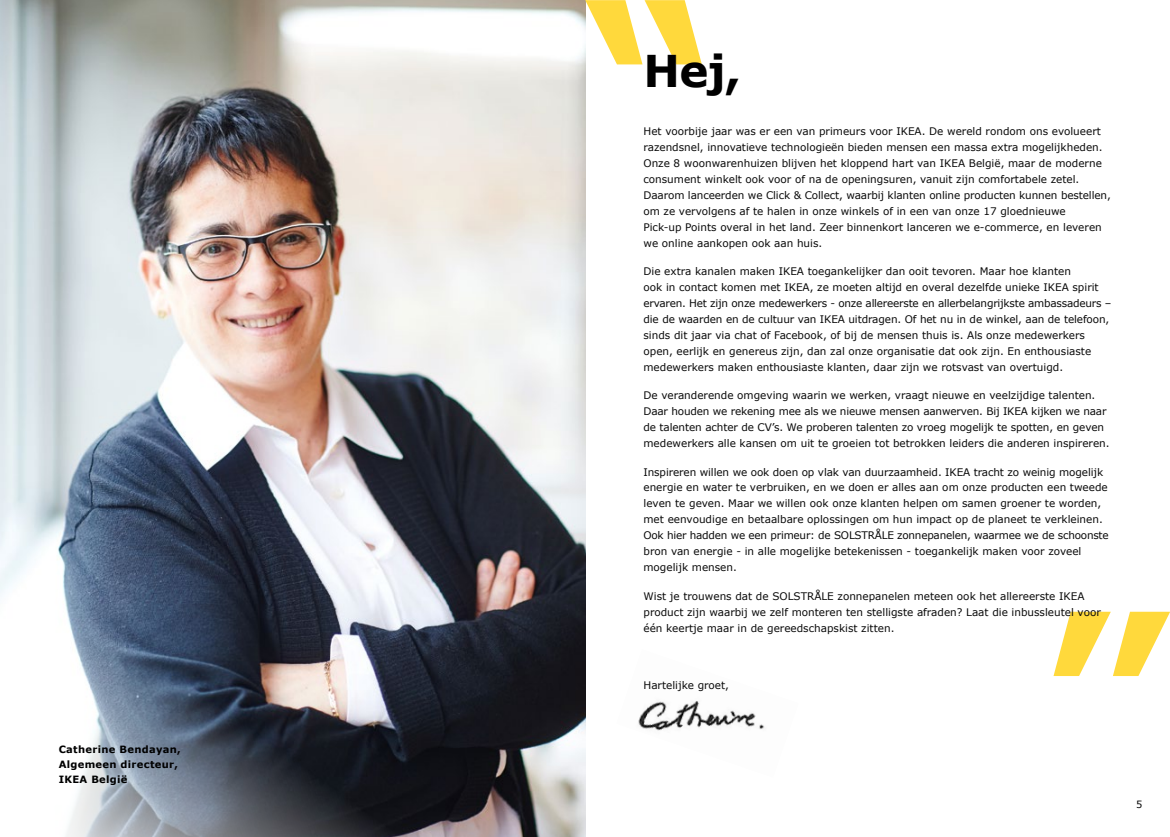
<style>
.page{position:relative;width:1170px;height:837px;background:#fff}
.page>*{position:absolute;margin:0;border:0;box-sizing:border-box;transform-origin:0 0}
.t1{font:700 223.38px "Verdana";color:#ffd93c}
.t2{font:700 43.75px "Verdana";color:#000}
.t3{font:10.38px/16px "Verdana";color:#0a0a0a}
.t4{font:700 10px/15px "Verdana";letter-spacing:.03em;color:#000}
.t5{font:9.88px "Verdana";color:#000}
.s1{font-size:44.25px}
</style>
<div class="page">
<img style="left:0;top:0;width:585px;height:836px">
<img style="left:638px;top:701px;width:127px;height:30px">
<p class="t4" style="left:59px;top:741px;width:124px">Catherine Bendayan,<br>Algemeen directeur,<br>IKEA België</p>
<h1 class="t1" style="left:584px;top:-57px;width:133px">“</h1>
<h2 class="t2" style="left:643px;top:43px;width:99px">Hej<span class="s1">,</span></h2>
<p class="t3" style="left:643px;top:123px;width:469px">Het voorbije jaar was er een van primeurs voor IKEA. De wereld rondom ons evolueert razendsnel, innovatieve technologieën bieden mensen een massa extra mogelijkheden.<br>Onze 8 woonwarenhuizen blijven het kloppend hart van IKEA België, maar de moderne consument winkelt ook voor of na de openingsuren, vanuit zijn comfortabele zetel.<br>Daarom lanceerden we Click &amp; Collect, waarbij klanten online producten kunnen bestellen, om ze vervolgens af te halen in onze winkels of in een van onze 17 gloednieuwe<br>Pick-up Points overal in het land. Zeer binnenkort lanceren we e-commerce, en leveren we online aankopen ook aan huis.</p>
<p class="t3" style="left:643px;top:263px;width:469px">Die extra kanalen maken IKEA toegankelijker dan ooit tevoren. Maar hoe klanten<br>ook in contact komen met IKEA, ze moeten altijd en overal dezelfde unieke IKEA spirit ervaren. Het zijn onze medewerkers - onze allereerste en allerbelangrijkste ambassadeurs – die de waarden en de cultuur van IKEA uitdragen. Of het nu in de winkel, aan de telefoon, sinds dit jaar via chat of Facebook, of bij de mensen thuis is. Als onze medewerkers open, eerlijk en genereus zijn, dan zal onze organisatie dat ook zijn. En enthousiaste medewerkers maken enthousiaste klanten, daar zijn we rotsvast van overtuigd.</p>
<p class="t3" style="left:643px;top:387px;width:467px">De veranderende omgeving waarin we werken, vraagt nieuwe en veelzijdige talenten.<br>Daar houden we rekening mee als we nieuwe mensen aanwerven. Bij IKEA kijken we naar de talenten achter de CV’s. We proberen talenten zo vroeg mogelijk te spotten, en geven medewerkers alle kansen om uit te groeien tot betrokken leiders die anderen inspireren.</p>
<p class="t3" style="left:643px;top:463px;width:466px">Inspireren willen we ook doen op vlak van duurzaamheid. IKEA tracht zo weinig mogelijk energie en water te verbruiken, en we doen er alles aan om onze producten een tweede leven te geven. Maar we willen ook onze klanten helpen om samen groener te worden, met eenvoudige en betaalbare oplossingen om hun impact op de planeet te verkleinen.<br>Ook hier hadden we een primeur: de SOLSTRÅLE zonnepanelen, waarmee we de schoonste bron van energie - in alle mogelijke betekenissen - toegankelijk maken voor zoveel mogelijk mensen.</p>
<p class="t3" style="left:643px;top:588px;width:459px">Wist je trouwens dat de SOLSTRÅLE zonnepanelen meteen ook het allereerste IKEA product zijn waarbij we zelf monteren ten stelligste afraden? Laat die inbussleutel voor één keertje maar in de gereedschapskist zitten.</p>
<h1 class="t1" style="left:1039px;top:554px;width:133px">”</h1>
<p class="t3" style="left:643px;top:676px;width:87px">Hartelijke groet,</p>
<p class="t5" style="left:1135px;top:797px;width:8px">5</p>
</div>
